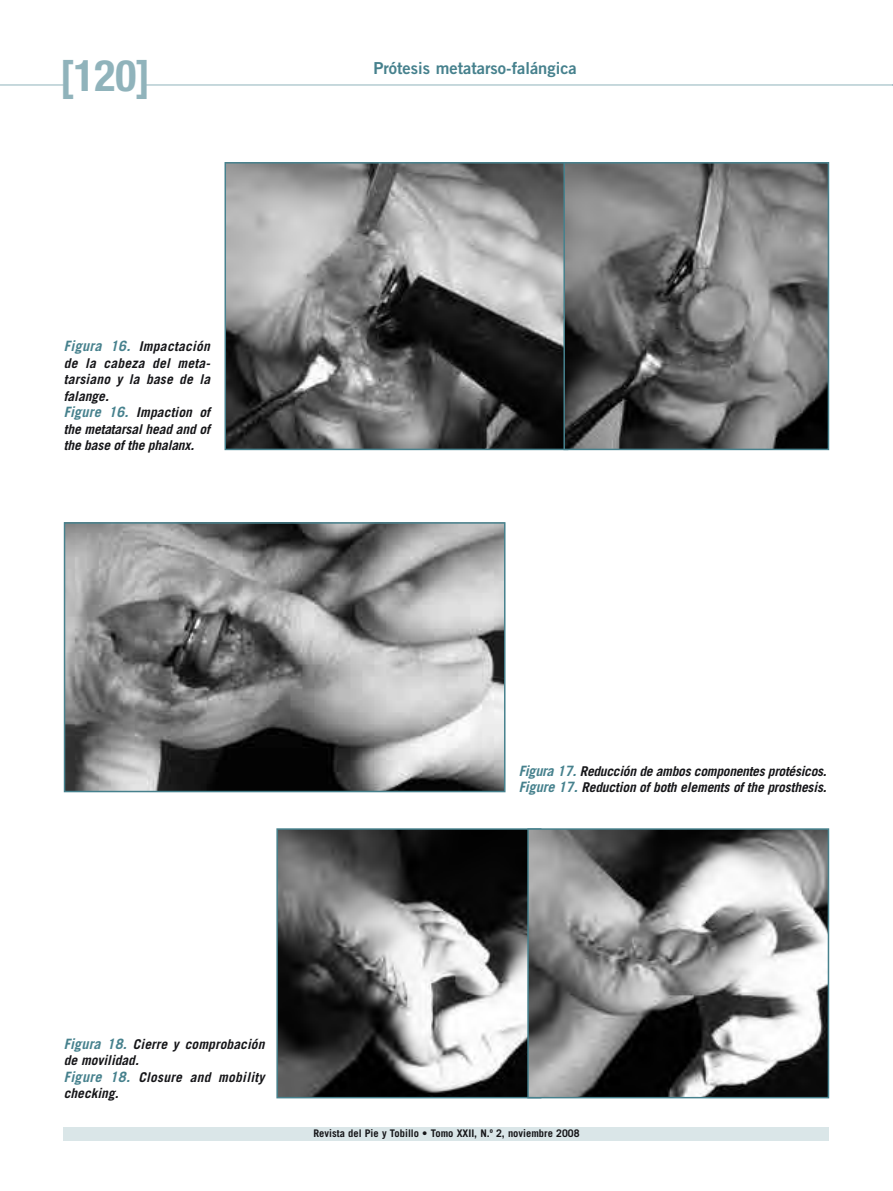
<style>
.page{position:relative;width:893px;height:1191px;background:#fff}
.page>*{position:absolute;margin:0;border:0;box-sizing:border-box;transform-origin:0 0}
.t1{font:700 condensed 43.5px "Helvetica Neue LT Std";color:#90b3bb}
.t2{font:16.5px "Trade Gothic LT Std Bd 2";color:#46818d}
.t3{font:italic 700 13.5px/16.5px "Trade Gothic LT Std";color:#151518}
.t4{font:italic 700 13.5px/16.5px "Trade Gothic LT Std";letter-spacing:-.02em;color:#151518}
.t5{font:700 10.5px "Trade Gothic LT Std";color:#151518}
.s1{font-size:14.25px;color:#46818d}
</style>
<div class="page">
<hr style="left:0;top:85px;width:64px;height:1px;background:#90b3bb">
<hr style="left:145px;top:85px;width:748px;height:1px;background:#90b3bb">
<div style="left:64px;top:1127px;width:765px;height:13px;background:#dae6e8"></div>
<img style="left:227px;top:165px;width:336px;height:282px">
<div style="left:224px;top:162px;width:344px;height:288px;border:2px solid #46818d"></div>
<img style="left:566px;top:165px;width:260px;height:282px">
<div style="left:563px;top:162px;width:266px;height:288px;border:2px solid #46818d"></div>
<img style="left:67px;top:525px;width:435px;height:264px">
<div style="left:64px;top:522px;width:441px;height:270px;border:2px solid #46818d"></div>
<img style="left:279px;top:831px;width:248px;height:264px">
<div style="left:276px;top:828px;width:265px;height:270px;border:2px solid #46818d"></div>
<img style="left:530px;top:831px;width:296px;height:264px">
<div style="left:527px;top:828px;width:302px;height:270px;border:2px solid #46818d"></div>
<h1 class="t1" style="left:60px;top:49px;width:92px">[120]</h1>
<p class="t2" style="left:373px;top:58px;width:205px">Prótesis metatarso-falángica</p>
<p class="t3" style="left:64px;top:338px;width:148px"><span class="s1">Figura 16.</span> Impactación de la cabeza del meta&shy;tarsiano y la base de la falange.<br><span class="s1">Figure 16.</span> Impaction of the metatarsal head and of the base of the phalanx.</p>
<p class="t4" style="left:519px;top:763px;width:309px"><span class="s1">Figura 17.</span> Reducción de ambos componentes protésicos.<br><span class="s1">Figure 17.</span> Reduction of both elements of the prosthesis.</p>
<p class="t3" style="left:64px;top:1036px;width:202px"><span class="s1">Figura 18.</span> Cierre y comprobación de movilidad.<br><span class="s1">Figure 18.</span> Closure and mobility checking.</p>
<p class="t5" style="left:313px;top:1126px;width:268px">Revista del Pie y Tobillo • Tomo XXII, N.º 2, noviembre 2008</p>
</div>
